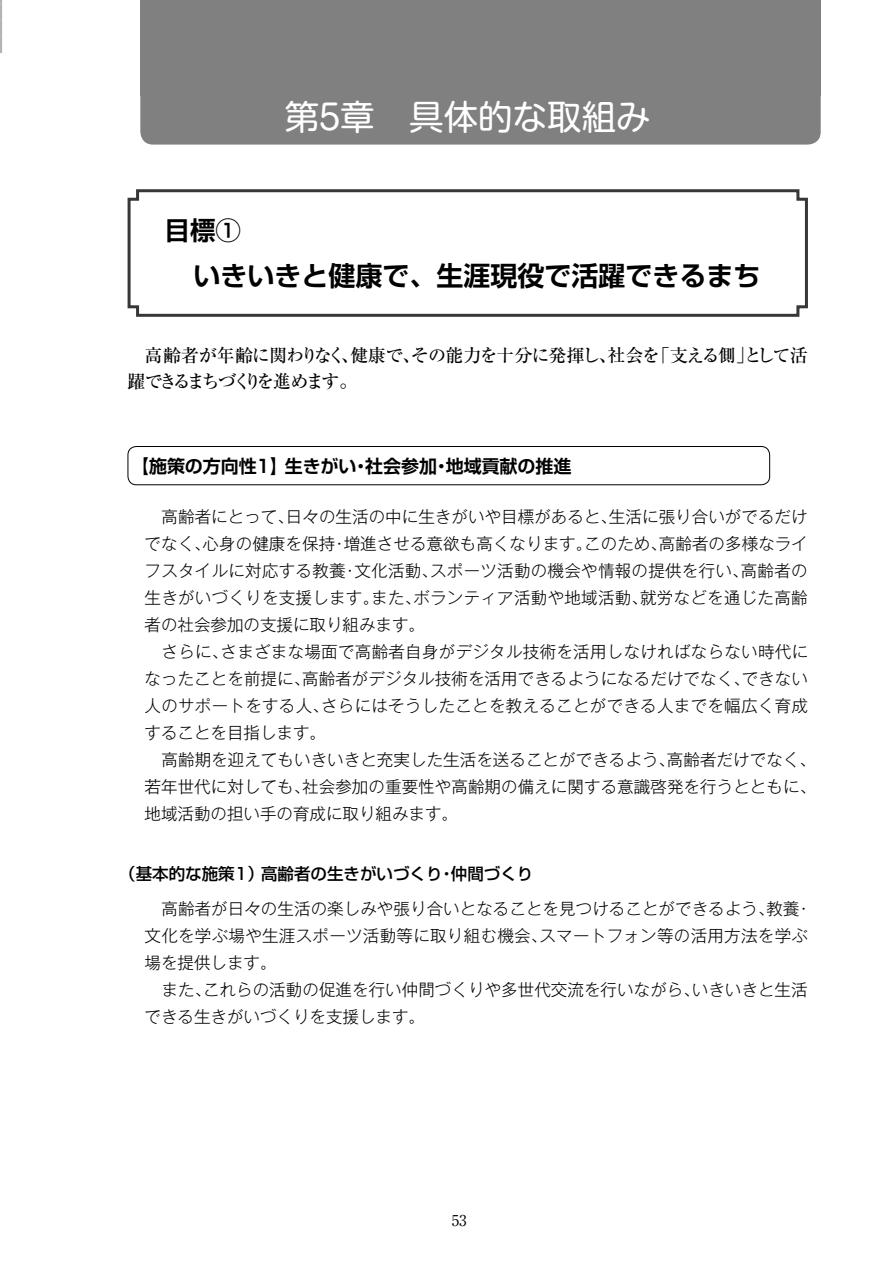
<style>
.page{position:relative;width:893px;height:1263px;background:#fff}
.page>*{position:absolute;margin:0;border:0;box-sizing:border-box;transform-origin:0 0}
.t1{font:34.5px "Shin M Go Pro";color:#fff}
.t2{font:700 27px "Shin Go Pr 6 N De";color:#000}
.t3{font:700 25.5px "Shin Go Pr 6 N De";color:#000}
.t4{font:500 18px/25.5px "Ryumin Pr 6 N";letter-spacing:-.065em;color:#000}
.t5{font:700 18px "Shin Go Pr 6 N De";letter-spacing:-.005em;color:#000}
.t6{font:300 16.5px/27px "Gothic MB101 Pr 6 N";letter-spacing:.005em;color:#000;text-align:justify}
.t7{font:500 16.5px "Shin Go Pr 6 N";color:#000}
.t8{font:15px "Ryumin Pr 6 N";color:#000}
</style>
<div class="page">
<div style="left:140px;top:96px;width:681px;height:49px;background:#808080"></div>
<div style="left:140px;top:0;width:681px;height:96px;background:#808080"></div>
<hr style="left:0;top:0;width:1px;height:85px;background:#e7e7e7">
<svg style="left:0;top:0;width:2px;height:53px"></svg>
<svg style="left:127px;top:189px;width:681px;height:128px"></svg>
<div style="left:128px;top:446px;width:642px;height:39px;border:1px solid #000;border-radius:9px"></div>
<h1 class="t1" style="left:285px;top:89px;width:368px">第5章　具体的な取組み</h1>
<h3 class="t3" style="left:165px;top:209px;width:78px">目標①</h3>
<h2 class="t2" style="left:131px;top:253px;width:631px">　　 いきいきと健康で、生涯現役で活躍できるまち</h2>
<p class="t4" style="left:128px;top:342px;width:682px;text-indent:17px">高齢者が年齢に関わりなく、健康で、その能力を十分に発揮し、社会を「支える側」として活躍できるまちづくりを進めます。</p>
<p class="t5" style="left:131px;top:451px;width:442px">【施策の方向性1】生きがい・社会参加・地域貢献の推進</p>
<p class="t6" style="left:145px;top:501px;width:665px;text-indent:17px">高齢者にとって、日々の生活の中に生きがいや目標があると、生活に張り合いがでるだけでなく、心身の健康を保持・増進させる意欲も高くなります。このため、高齢者の多様なライフスタイルに対応する教養・文化活動、スポーツ活動の機会や情報の提供を行い、高齢者の生きがいづくりを支援します。また、ボランティア活動や地域活動、就労などを通じた高齢者の社会参加の支援に取り組みます。</p>
<p class="t6" style="left:145px;top:636px;width:665px;text-indent:17px">さらに、さまざまな場面で高齢者自身がデジタル技術を活用しなければならない時代になったことを前提に、高齢者がデジタル技術を活用できるようになるだけでなく、できない人のサポートをする人、さらにはそうしたことを教えることができる人までを幅広く育成することを目指します。</p>
<p class="t6" style="left:145px;top:744px;width:673px;text-indent:17px">高齢期を迎えてもいきいきと充実した生活を送ることができるよう、高齢者だけでなく、若年世代に対しても、社会参加の重要性や高齢期の備えに関する意識啓発を行うとともに、地域活動の担い手の育成に取り組みます。</p>
<p class="t7" style="left:119px;top:860px;width:416px">（基本的な施策1）高齢者の生きがいづくり・仲間づくり</p>
<p class="t6" style="left:145px;top:894px;width:669px;text-align:left;text-indent:17px">高齢者が日々の生活の楽しみや張り合いとなることを見つけることができるよう、教養・文化を学ぶ場や生涯スポーツ活動等に取り組む機会、スマートフォン等の活用方法を学ぶ場を提供します。</p>
<p class="t6" style="left:145px;top:975px;width:665px;text-indent:17px">また、これらの活動の促進を行い仲間づくりや多世代交流を行いながら、いきいきと生活できる生きがいづくりを支援します。</p>
<p class="t8" style="left:452px;top:1209px;width:16px">53</p>
</div>
